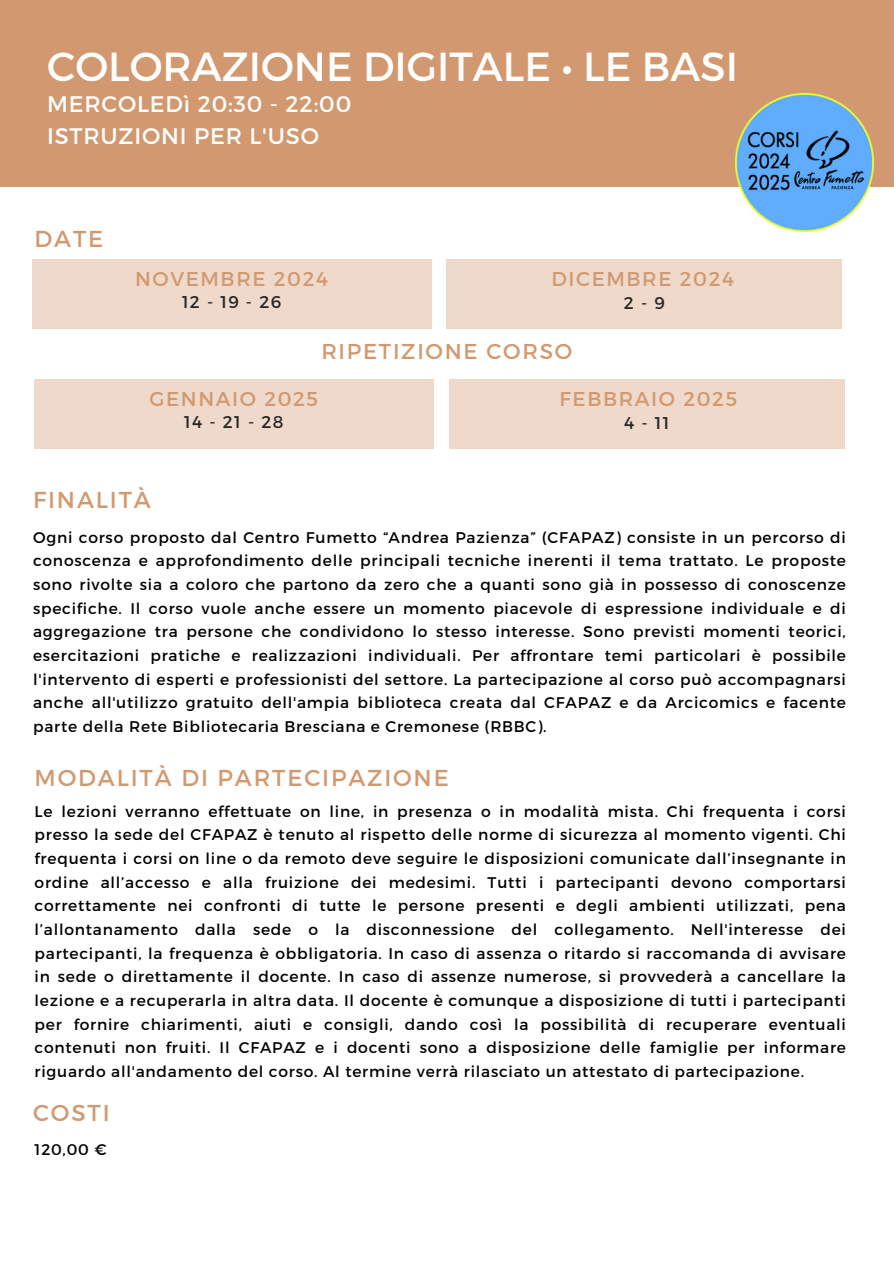
<style>
.page{position:relative;width:894px;height:1264px;background:#fff}
.page>*{position:absolute;margin:0;border:0;box-sizing:border-box;transform-origin:0 0}
.t1{font:40.5px "Montserrat";color:#fff}
.t2{font:22.95px "Montserrat";letter-spacing:.08em;color:#d29970}
.t3{font:22.5px/31.5px "Montserrat";letter-spacing:.035em;color:#fff}
.t4{font:21.45px "Montserrat";letter-spacing:.08em;color:#d29970}
.t5{font:19.95px "Montserrat";letter-spacing:.08em;color:#d29970}
.t6{font:16.95px "Montserrat";letter-spacing:.08em;color:#272727}
.t7{font:15.45px/23.7px "Montserrat";letter-spacing:.05em;color:#000;text-align:justify}
</style>
<div class="page">
<div style="left:0;top:0;width:893px;height:187px;background:#d29970"></div>
<div style="left:32px;top:259px;width:399px;height:69px;background:#eed9ca"></div>
<div style="left:446px;top:259px;width:395px;height:69px;background:#eed9ca"></div>
<div style="left:34px;top:379px;width:399px;height:69px;background:#eed9ca"></div>
<div style="left:449px;top:379px;width:394px;height:69px;background:#eed9ca"></div>
<img style="left:735px;top:93px;width:138px;height:139px">
<h4 class="t1" style="left:47px;top:40px;width:692px">COLORAZIONE DIGITALE • LE BASI</h4>
<h3 class="t3" style="left:47px;top:87px;width:305px">MERCOLEDì 20:30 - 22:00<br>ISTRUZIONI PER L'USO</h3>
<h2 class="t2" style="left:35px;top:224px;width:70px">DATE</h2>
<h4 class="t5" style="left:135px;top:266px;width:194px">NOVEMBRE 2024</h4>
<h5 class="t6" style="left:182px;top:291px;width:101px">12-19-26</h5>
<h5 class="t5" style="left:551px;top:266px;width:184px">DICEMBRE 2024</h5>
<h4 class="t6" style="left:623px;top:292px;width:42px">2-9</h4>
<h2 class="t4" style="left:321px;top:337px;width:252px">RIPETIZIONE CORSO</h2>
<p class="t5" style="left:149px;top:386px;width:170px">GENNAIO 2025</p>
<h2 class="t6" style="left:184px;top:411px;width:101px">14-21-28</h2>
<p class="t5" style="left:559px;top:386px;width:179px">FEBBRAIO 2025</p>
<h2 class="t6" style="left:624px;top:412px;width:47px">4-11</h2>
<h1 class="t2" style="left:33px;top:485px;width:119px">FINALITÀ</h1>
<p class="t7" style="left:33px;top:524px;width:814px">Ogni corso proposto dal Centro Fumetto “Andrea Pazienza” (CFAPAZ) consiste in un percorso di conoscenza e approfondimento delle principali tecniche inerenti il tema trattato. Le proposte sono rivolte sia a coloro che partono da zero che a quanti sono già in possesso di conoscenze specifiche. Il corso vuole anche essere un momento piacevole di espressione individuale e di aggregazione tra persone che condividono lo stesso interesse. Sono previsti momenti teorici, esercitazioni pratiche e realizzazioni individuali. Per affrontare temi particolari è possibile l'intervento di esperti e professionisti del settore. La partecipazione al corso può accompagnarsi anche all'utilizzo gratuito dell'ampia biblioteca creata dal CFAPAZ e da Arcicomics e facente parte della Rete Bibliotecaria Bresciana e Cremonese (RBBC).</p>
<h2 class="t2" style="left:35px;top:763px;width:415px">MODALITÀ DI PARTECIPAZIONE</h2>
<h4 class="t7" style="left:35px;top:798px;width:812px">Le lezioni verranno effettuate on line, in presenza o in modalità mista. Chi frequenta i corsi presso la sede del CFAPAZ è tenuto al rispetto delle norme di sicurezza al momento vigenti. Chi frequenta i corsi on line o da remoto deve seguire le disposizioni comunicate dall’insegnante in ordine all’accesso e alla fruizione dei medesimi. Tutti i partecipanti devono comportarsi correttamente nei confronti di tutte le persone presenti e degli ambienti utilizzati, pena l’allontanamento dalla sede o la disconnessione del collegamento. Nell'interesse dei partecipanti, la frequenza è obbligatoria. In caso di assenza o ritardo si raccomanda di avvisare in sede o direttamente il docente. In caso di assenze numerose, si provvederà a cancellare la lezione e a recuperarla in altra data. Il docente è comunque a disposizione di tutti i partecipanti per fornire chiarimenti, aiuti e consigli, dando così la possibilità di recuperare eventuali contenuti non fruiti. Il CFAPAZ e i docenti sono a disposizione delle famiglie per informare riguardo all'andamento del corso. Al termine verrà rilasciato un attestato di partecipazione.</h4>
<h5 class="t2" style="left:33px;top:1097px;width:78px">COSTI</h5>
<h5 class="t7" style="left:35px;top:1136px;width:73px">120,00 €</h5>
</div>
